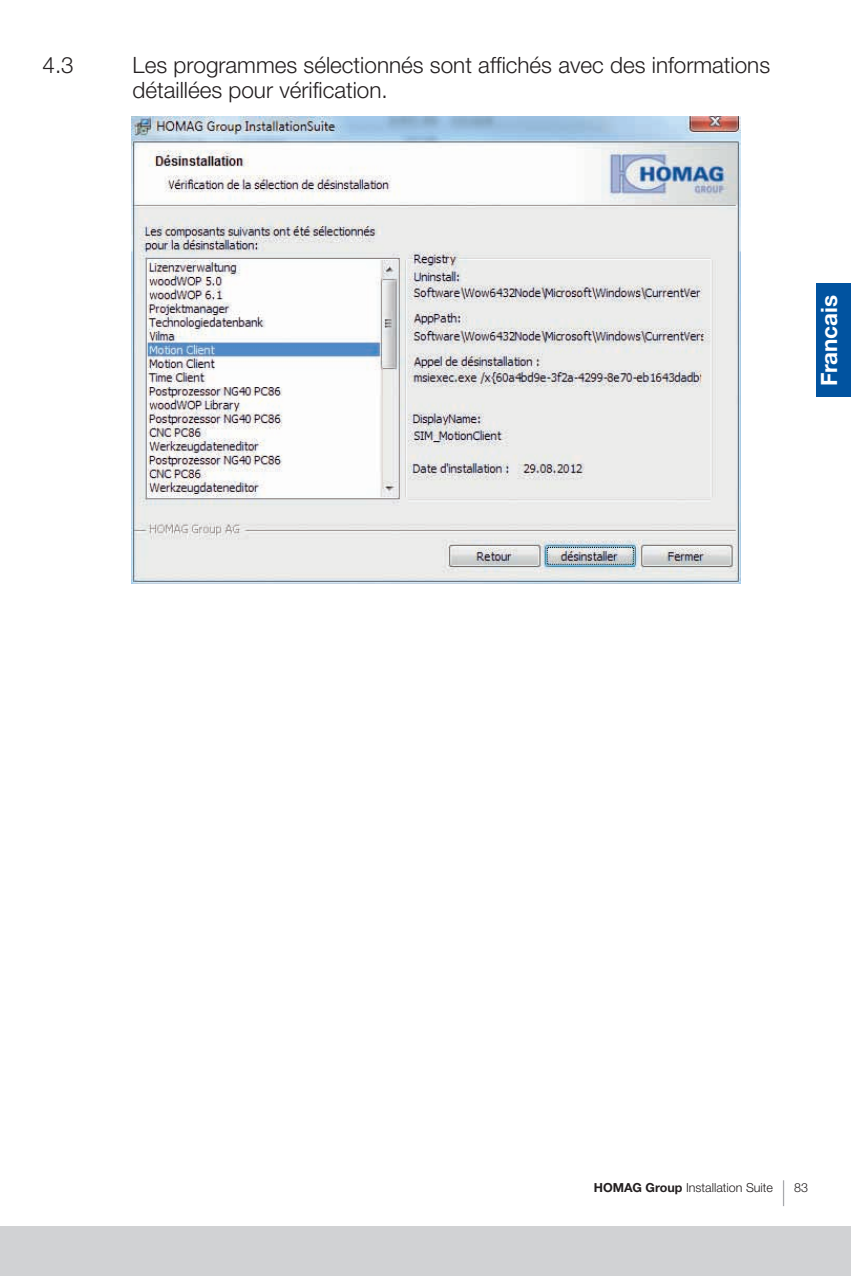
<style>
.page{position:relative;width:851px;height:1276px;background:#fff}
.page>*{position:absolute;margin:0;border:0;box-sizing:border-box;transform-origin:0 0}
.t1{font:300 22.5px/25px "Helvetica Neue LTW1 G";color:#231f20}
.t2{font:700 22.5px "Helvetica Neue LTW1 G";color:#fff}
.t3{font:300 12.5px "Helvetica Neue LTW1 G";color:#231f20}
.s1{font-weight:700}
</style>
<div class="page">
<div style="left:0;top:1226px;width:850px;height:50px;background:#d1d2d4"></div>
<hr style="left:782px;top:1180px;width:2px;height:26px;background:#a8a9ad">
<div style="left:816px;top:283px;width:34px;height:114px;background:#0153a0"></div>
<img style="left:131px;top:116px;width:609px;height:467px">
<p class="t1" style="left:43px;top:52px;width:33px">4.3</p>
<p class="t1" style="left:133px;top:52px;width:639px">Les programmes sélectionnés sont affichés avec des informations détaillées pour vérification.</p>
<p class="t2" style="left:815px;top:386px;width:92px;rotate:-90deg">Francais</p>
<p class="t3" style="left:594px;top:1180px;width:180px"><span class="s1">HOMAG Group</span> Installation Suite</p>
<p class="t3" style="left:794px;top:1179px;width:15px">83</p>
</div>
